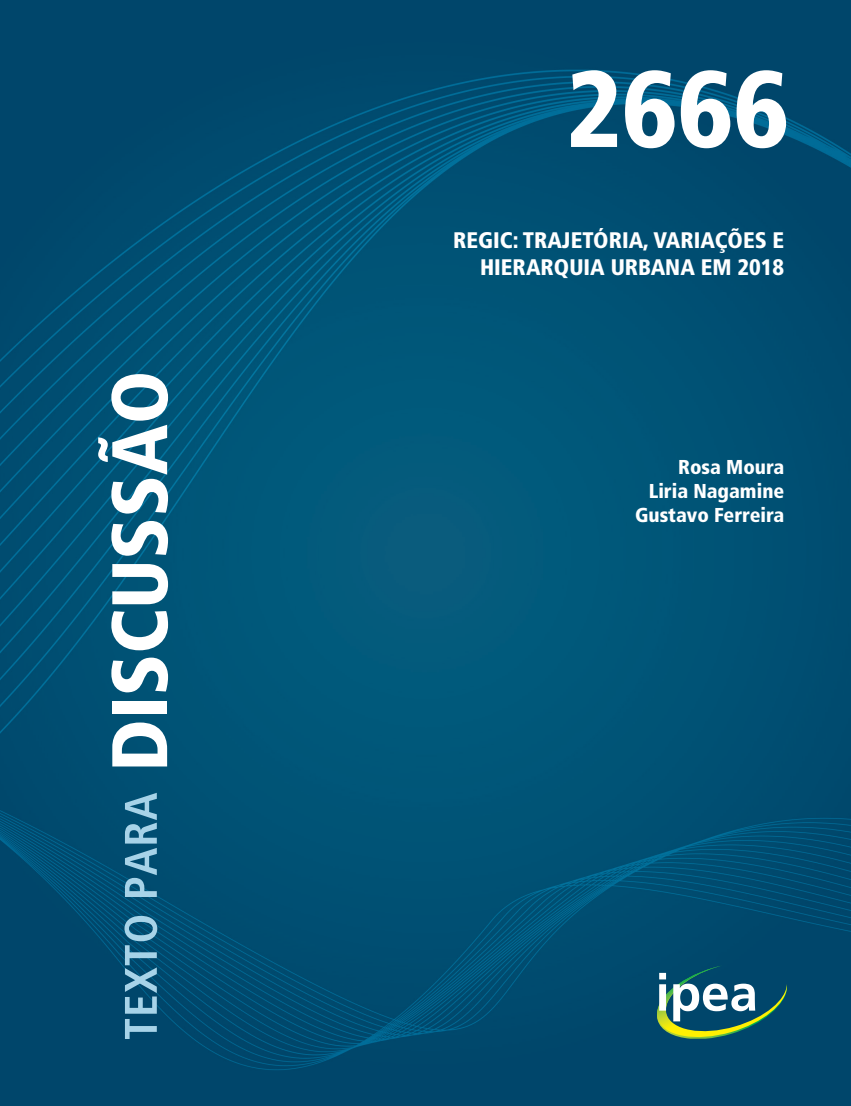
<style>
.page{position:relative;width:851px;height:1106px;background:#fff}
.page>*{position:absolute;margin:0;border:0;box-sizing:border-box;transform-origin:0 0}
.t1{font:900 condensed 108px "Frutiger LT Pro";color:#fff}
.titulo{font:900 condensed 22.5px/27px "Frutiger LT Pro";color:#fff;text-align:right}
.autores{font:900 condensed 20.1px "Frutiger LT Pro";color:#fff}
</style>
<div class="page">
<img style="left:0;top:0;width:850px;height:1106px">
<svg style="left:652px;top:965px;width:134px;height:77px"></svg>
<svg style="left:125px;top:1019px;width:32px;height:20px"></svg>
<svg style="left:124px;top:915px;width:33px;height:98px"></svg>
<svg style="left:125px;top:792px;width:32px;height:105px"></svg>
<svg style="left:112px;top:722px;width:55px;height:44px"></svg>
<div style="left:112px;top:701px;width:55px;height:13px;background:#fff"></div>
<svg style="left:111px;top:657px;width:57px;height:35px"></svg>
<svg style="left:111px;top:611px;width:57px;height:39px"></svg>
<svg style="left:112px;top:564px;width:56px;height:40px"></svg>
<svg style="left:111px;top:521px;width:57px;height:34px"></svg>
<svg style="left:98px;top:374px;width:70px;height:139px"></svg>
<p class="t1" style="left:566px;top:44px;width:225px">2666</p>
<p class="titulo" style="left:453px;top:227px;width:332px">REGIC: TRAJETÓRIA, VARIAÇÕES E<br>HIERARQUIA URBANA EM 2018</p>
<p class="autores" style="left:678px;top:455px;width:108px">Rosa Moura</p>
<p class="autores" style="left:648px;top:479px;width:137px">Liria Nagamine</p>
<p class="autores" style="left:635px;top:503px;width:151px">Gustavo Ferreira</p>
</div>
